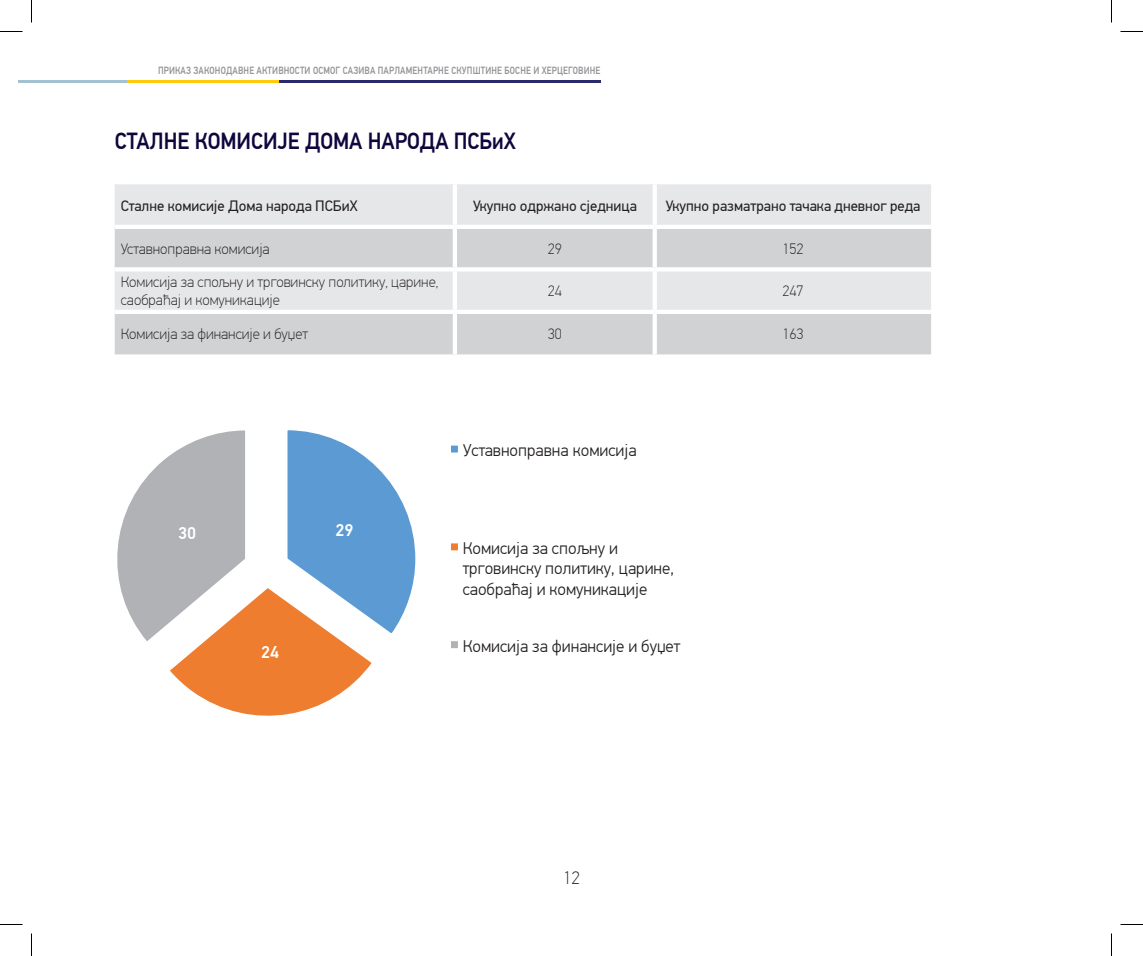
<style>
.page{position:relative;width:1143px;height:956px;background:#fff}
.page>*{position:absolute;margin:0;border:0;box-sizing:border-box;transform-origin:0 0}
.t1{font:500 23.25px "PF Din Text Pro";color:#0e073d;scale:.9 1}
.t2{font:100 18px "PF Din Text Pro";color:#231f20}
.t3{font:300 17.1px/20.5px "PF Din Text Pro";color:#231f20}
.t4{font:500 17.1px "PF Din Text Pro";color:#fff}
.t5{font:100 15px/18px "PF Din Text Pro";color:#231f20}
.t6{font:15px "PF Din Text Pro";color:#231f20}
.t7{font:500 10.5px "PF Din Text Pro";letter-spacing:.02em;color:#939598;scale:.82 1}
</style>
<div class="page">
<hr style="left:278px;top:80px;width:322px;height:3px;background:#29296b">
<hr style="left:100px;top:80px;width:179px;height:3px;background:#feca0a">
<hr style="left:18px;top:80px;width:109px;height:3px;background:#a3c2d1">
<div style="left:115px;top:184px;width:816px;height:41px;background:#e6e7e9"></div>
<svg style="left:115px;top:229px;width:816px;height:125px;background:#d8d9db"></svg>
<hr style="left:453px;top:184px;width:4px;height:41px;background:#fff">
<hr style="left:653px;top:184px;width:4px;height:41px;background:#fff">
<hr style="left:453px;top:229px;width:4px;height:38px;background:#fff">
<hr style="left:653px;top:229px;width:4px;height:38px;background:#fff">
<hr style="left:115px;top:267px;width:340px;height:4px;background:#fff">
<hr style="left:455px;top:267px;width:200px;height:4px;background:#fff">
<hr style="left:453px;top:271px;width:4px;height:39px;background:#fff">
<hr style="left:655px;top:267px;width:276px;height:4px;background:#fff">
<hr style="left:653px;top:271px;width:4px;height:39px;background:#fff">
<hr style="left:115px;top:310px;width:340px;height:4px;background:#fff">
<hr style="left:455px;top:310px;width:200px;height:4px;background:#fff">
<hr style="left:453px;top:314px;width:4px;height:40px;background:#fff">
<hr style="left:655px;top:310px;width:276px;height:4px;background:#fff">
<hr style="left:653px;top:314px;width:4px;height:40px;background:#fff">
<svg style="left:117px;top:430px;width:341px;height:286px"></svg>
<svg style="left:0;top:31px;width:22px;height:1px"></svg>
<svg style="left:1120px;top:31px;width:23px;height:1px"></svg>
<svg style="left:0;top:924px;width:22px;height:1px"></svg>
<svg style="left:1120px;top:924px;width:23px;height:1px"></svg>
<svg style="left:31px;top:0;width:1px;height:23px"></svg>
<svg style="left:31px;top:933px;width:1px;height:23px"></svg>
<svg style="left:1111px;top:0;width:1px;height:23px"></svg>
<svg style="left:1111px;top:933px;width:1px;height:23px"></svg>
<p class="t7" style="left:158px;top:64px;width:541px">ПРИКАЗ ЗАКОНОДАВНЕ АКТИВНОСТИ ОСМОГ САЗИВА ПАРЛАМЕНТАРНЕ СКУПШТИНЕ БОСНЕ И ХЕРЦЕГОВИНЕ</p>
<h1 class="t1" style="left:115px;top:127px;width:447px">СТАЛНЕ КОМИСИЈЕ ДОМА НАРОДА ПСБиХ</h1>
<p class="t6" style="left:121px;top:197px;width:238px">Сталне комисије Дома народа ПСБиХ</p>
<p class="t6" style="left:473px;top:197px;width:166px">Укупно одржано сједница</p>
<p class="t6" style="left:665px;top:197px;width:257px">Укупно разматрано тачака дневног реда</p>
<p class="t5" style="left:121px;top:240px;width:151px">Уставноправна комисија</p>
<p class="t5" style="left:548px;top:240px;width:16px">29</p>
<p class="t5" style="left:782px;top:240px;width:23px">152</p>
<p class="t5" style="left:121px;top:273px;width:319px">Комисија за спољну и трговинску политику, царине, саобраћај и комуникације</p>
<p class="t5" style="left:548px;top:282px;width:16px">24</p>
<p class="t5" style="left:782px;top:282px;width:23px">247</p>
<p class="t5" style="left:121px;top:325px;width:189px">Комисија за финансије и буџет</p>
<p class="t5" style="left:548px;top:325px;width:16px">30</p>
<p class="t5" style="left:782px;top:325px;width:23px">163</p>
<p class="t4" style="left:178px;top:522px;width:19px">30</p>
<p class="t4" style="left:261px;top:642px;width:19px">24</p>
<p class="t4" style="left:335px;top:520px;width:19px">29</p>
<p class="t3" style="left:463px;top:440px;width:175px">Уставноправна комисија</p>
<p class="t3" style="left:463px;top:538px;width:213px">Комисија за спољну и трговинску политику, царине, саобраћај и комуникације</p>
<p class="t3" style="left:463px;top:636px;width:219px">Комисија за финансије и буџет</p>
<p class="t2" style="left:563px;top:867px;width:18px">12</p>
</div>
